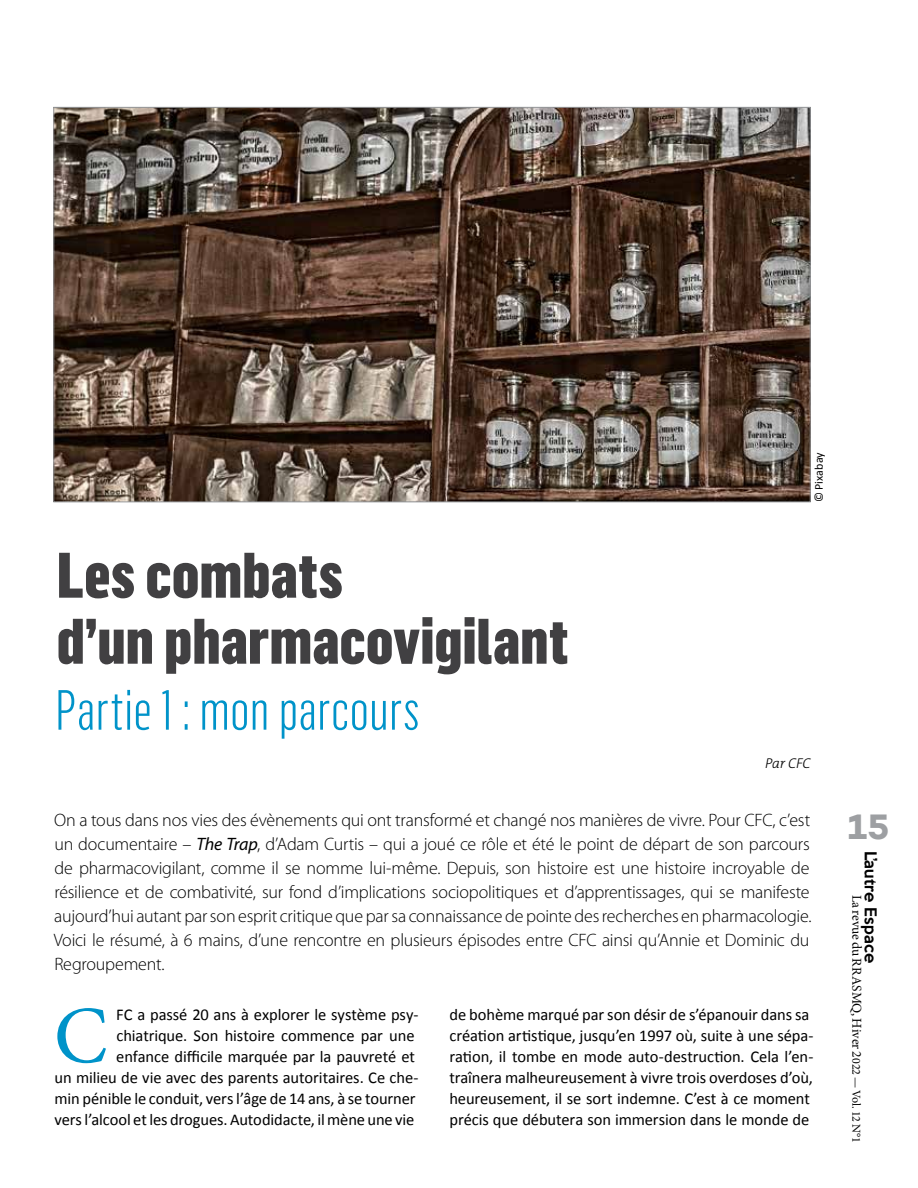
<style>
.page{position:relative;width:918px;height:1188px;background:#fff}
.page>*{position:absolute;margin:0;border:0;box-sizing:border-box;transform-origin:0 0}
.t1{font:81.15px "Minion Pro";color:#0093c9}
.t2{font:900 63px/66px "Flama Condensed";color:#414042}
.t3{font:300 55.5px "Flama Condensed";letter-spacing:-.005em;color:#0093c9}
.t4{font:700 36px "Campton";color:#9d9fa2}
.t5{font:300 18px/24px "Myriad Pro";letter-spacing:-.015em;color:#000}
.t6{font:16.5px/21px "Calibri";letter-spacing:-.005em;color:#000;text-align:right}
.t7{font:500 15px "Keep Calm";letter-spacing:.015em;color:#000}
.t8{font:italic 300 14.25px "The Mix";letter-spacing:-.015em;color:#000}
.t9{font:13.5px "Minion Pro";color:#000}
.t10{font:12px "Calibri";letter-spacing:.005em;color:#000}
.s1{font-weight:400;font-style:italic}
.s2{font-style:inherit}
.s3{font-size:12px}
</style>
<div class="page">
<img style="left:55px;top:109px;width:754px;height:391px">
<h2 class="t2" style="left:57px;top:540px;width:513px">Les combats<br>d’un pharmacovigilant</h2>
<h3 class="t3" style="left:55px;top:676px;width:366px">Partie 1 : mon parcours</h3>
<p class="t10" style="left:811px;top:502px;width:52px;rotate:-90deg">© Pixabay</p>
<p class="t8" style="left:765px;top:751px;width:47px">Par CFC</p>
<p class="t5" style="left:54px;top:808px;width:759px">On a tous dans nos vies des évènements qui ont transformé et changé nos manières de vivre. Pour CFC, c’est un documentaire – <span class="s1">The Trap</span>, d’Adam Curtis – qui a joué ce rôle et été le point de départ de son parcours de pharmacovigilant, comme il se nomme lui-même. Depuis, son histoire est une histoire incroyable de résilience et de combativité, sur fond d’implications sociopolitiques et d’apprentissages, qui se manifeste aujourd’hui autant par son esprit critique que par sa connaissance de pointe des recherches en pharmacologie.<br>Voici le résumé, à 6 mains, d’une rencontre en plusieurs épisodes entre CFC ainsi qu’Annie et Dominic du Regroupement.</p>
<h1 class="t1" style="left:54px;top:982px;width:55px">C</h1>
<p class="t6" style="left:54px;top:1004px;width:366px">FC a passé 20 ans à explorer le système psy&shy;chiatrique. Son histoire commence par une<br>enfance difficile marquée par la pauvreté et<br>un milieu de vie avec des parents autoritaires. Ce che&shy;min pénible le conduit, vers l’âge de 14 ans, à se tourner vers l’alcool et les drogues. Autodidacte, il mène une vie</p>
<p class="t6" style="left:449px;top:1004px;width:366px;text-align:left">de bohème marqué par son désir de s’épanouir dans sa création artistique, jusqu’en 1997 où, suite à une sépa&shy;ration, il tombe en mode auto-destruction. Cela l’en&shy;traînera malheureusement à vivre trois overdoses d’où, heureusement, il se sort indemne. C’est à ce moment précis que débutera son immersion dans le monde de</p>
<h3 class="t4" style="left:848px;top:803px;width:43px">15</h3>
<p class="t7" style="left:884px;top:850px;width:114px;rotate:90deg"><span class="s2">L’</span>autre Espace</p>
<p class="t9" style="left:866px;top:895px;width:250px;rotate:90deg">La revue du RRASMQ, Hiver 2<span class="s3">022 — Vol. 12 N°1</span></p>
</div>
